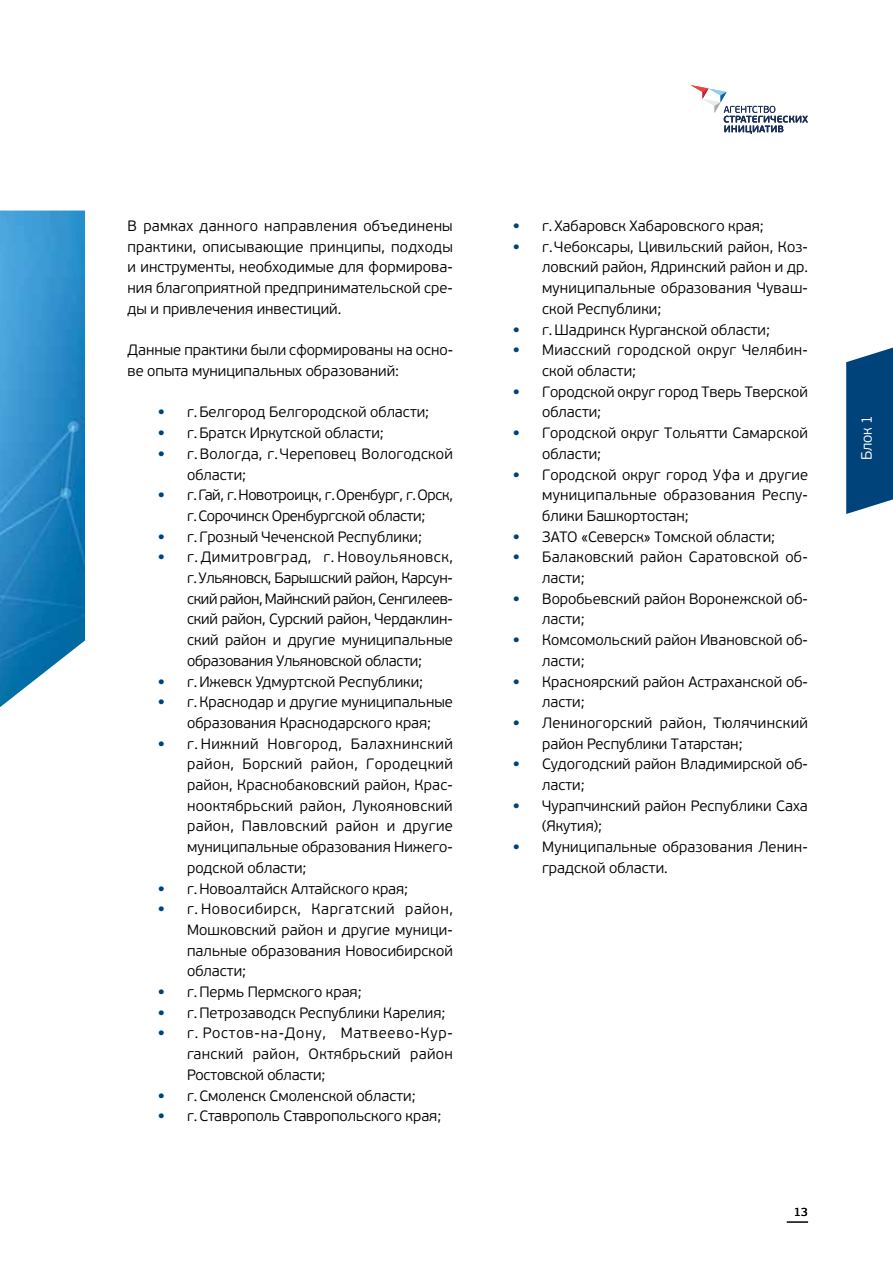
<style>
.page{position:relative;width:893px;height:1263px;background:#fff}
.page>*{position:absolute;margin:0;border:0;box-sizing:border-box;transform-origin:0 0}
.t1{font:300 15px/20.7px "PF Beau Sans Pro";color:#000}
.t2{font:300 15px/20.7px "PF Beau Sans Pro";letter-spacing:-.02em;color:#000;text-align:center}
.t3{font:300 15px/20.7px "PF Beau Sans Pro";letter-spacing:.02em;color:#000}
.t4{font:300 15px "PF Beau Sans Pro";color:#fff}
.t5{font:12px "PF Beau Sans Pro";color:#000}
.s1{font-weight:900;font-size:16.2px;color:#00427a}
</style>
<div class="page">
<svg style="left:787px;top:1222px;width:21px;height:1px"></svg>
<svg style="left:690px;top:85px;width:118px;height:49px"></svg>
<img style="left:0;top:210px;width:85px;height:497px">
<svg style="left:846px;top:347px;width:47px;height:167px;background:#185386"></svg>
<p class="t1" style="left:128px;top:216px;width:327px;text-align:justify">В рамках данного направления объединены практики, описывающие принципы, подходы и инструменты, необходимые для формирова&shy;ния благоприятной предпринимательской сре&shy;ды и привлечения инвестиций.</p>
<p class="t1" style="left:128px;top:340px;width:327px">Данные практики были сформированы на осно&shy;ве опыта муниципальных образований:</p>
<p class="t1" style="left:157px;top:402px;width:273px"><span class="s1">•</span> г. Белгород Белгородской области;</p>
<p class="t1" style="left:157px;top:423px;width:228px"><span class="s1">•</span> г. Братск Иркутской области;</p>
<p class="t1" style="left:187px;top:443px;width:267px;text-indent:-30px"><span class="s1">•</span> г. Вологда, г.Череповец Вологодской области;</p>
<p class="t2" style="left:157px;top:485px;width:297px"><span class="s1">•</span> г. Гай, г. Н овотроицк, г. Оренбург, г. О рск, г.Сорочинск Оренбургской области;</p>
<p class="t1" style="left:157px;top:526px;width:266px"><span class="s1">•</span> г. Грозный Чеченской Республики;</p>
<p class="t1" style="left:187px;top:547px;width:267px;text-align:justify;text-indent:-30px"><span class="s1">•</span> г. Димитровград, г. Н овоульяновск, г. Ульяновск, Барышский район, Карсун&shy;ский район, Майнский район, Сенгилеев&shy;ский район, Сурский район, Чердаклин&shy;ский район и другие муниципальные образования Ульяновской области;</p>
<p class="t1" style="left:157px;top:671px;width:267px"><span class="s1">•</span> г. Ижевск Удмуртской Республики;</p>
<p class="t1" style="left:157px;top:692px;width:297px;text-align:center"><span class="s1">•</span> г. Краснодар и другие муниципальные образования Краснодарского края;</p>
<p class="t1" style="left:187px;top:733px;width:267px;text-align:justify;text-indent:-30px"><span class="s1">•</span> г. Н ижний Новгород, Балахнинский район, Борский район, Городецкий район, Краснобаковский район, Крас&shy;нооктябрьский район, Лукояновский район, Павловский район и другие муниципальные образования Нижего&shy;родской области;</p>
<p class="t1" style="left:157px;top:878px;width:252px"><span class="s1">•</span> г. Н овоалтайск Алтайского края;</p>
<p class="t1" style="left:187px;top:899px;width:267px;text-align:justify;text-indent:-30px"><span class="s1">•</span> г. Новосибирск, Каргатский район, Мошковский район и другие муници&shy;пальные образования Новосибирской области;</p>
<p class="t1" style="left:157px;top:982px;width:206px"><span class="s1">•</span> г. Пермь Пермского края;</p>
<p class="t1" style="left:157px;top:1002px;width:289px"><span class="s1">•</span> г. П етрозаводск Республики Карелия;</p>
<p class="t1" style="left:187px;top:1023px;width:267px;text-align:justify;text-indent:-30px"><span class="s1">•</span> г. Ростов-на-Дону, Матвеево-Кур&shy;ганский район, Октябрьский район Ростовской области;</p>
<p class="t1" style="left:157px;top:1085px;width:260px"><span class="s1">•</span> г.Смоленск Смоленской области;</p>
<p class="t1" style="left:157px;top:1106px;width:285px"><span class="s1">•</span> г.Ставрополь Ставропольского края;</p>
<p class="t1" style="left:512px;top:216px;width:253px"><span class="s1">•</span> г. Хабаровск Хабаровского края;</p>
<p class="t1" style="left:542px;top:236px;width:267px;text-align:justify;text-indent:-30px"><span class="s1">•</span> г.Чебоксары, Цивильский район, Коз&shy;ловский район, Ядринский район и др. муниципальные образования Чуваш&shy;ской Республики;</p>
<p class="t1" style="left:512px;top:319px;width:259px"><span class="s1">•</span> г. Шадринск Курганской области;</p>
<p class="t1" style="left:542px;top:340px;width:267px;text-indent:-30px"><span class="s1">•</span> Миасский городской округ Челябин&shy;ской области;</p>
<p class="t1" style="left:542px;top:381px;width:267px;text-indent:-30px"><span class="s1">•</span> Городской округ город Тверь Тверской области;</p>
<p class="t1" style="left:542px;top:423px;width:267px;text-indent:-30px"><span class="s1">•</span> Городской округ Тольятти Самарской области;</p>
<p class="t1" style="left:542px;top:464px;width:267px;text-align:justify;text-indent:-30px"><span class="s1">•</span> Городской округ город Уфа и другие муниципальные образования Респу&shy;блики Башкортостан;</p>
<p class="t1" style="left:512px;top:526px;width:40px"><span class="s1">•</span> ЗАТО</p>
<p class="t1" style="left:581px;top:526px;width:195px">«Северск» Томской области;</p>
<p class="t1" style="left:542px;top:547px;width:267px;text-indent:-30px"><span class="s1">•</span> Балаковский район Саратовской об&shy;ласти;</p>
<p class="t1" style="left:542px;top:588px;width:267px;text-indent:-30px"><span class="s1">•</span> Воробьевский район Воронежской об&shy;ласти;</p>
<p class="t1" style="left:542px;top:630px;width:267px;text-indent:-30px"><span class="s1">•</span> Комсомольский район Ивановской об&shy;ласти;</p>
<p class="t1" style="left:542px;top:671px;width:267px;text-indent:-30px"><span class="s1">•</span> Красноярский район Астраханской об&shy;ласти;</p>
<p class="t3" style="left:542px;top:712px;width:267px;text-indent:-30px"><span class="s1">•</span> Лениногорский район, Тюлячинский район Республики Татарстан;</p>
<p class="t1" style="left:542px;top:754px;width:267px;text-indent:-30px"><span class="s1">•</span> Судогодский район Владимирской об&shy;ласти;</p>
<p class="t1" style="left:542px;top:795px;width:267px;text-indent:-30px"><span class="s1">•</span> Чурапчинский район Республики Саха (Якутия);</p>
<p class="t1" style="left:542px;top:837px;width:267px;text-indent:-30px"><span class="s1">•</span> Муниципальные образования Ленин&shy;градской области.</p>
<p class="t4" style="left:858px;top:460px;width:47px;rotate:-90deg">Блок 1</p>
<p class="t5" style="left:794px;top:1205px;width:16px">13</p>
</div>
